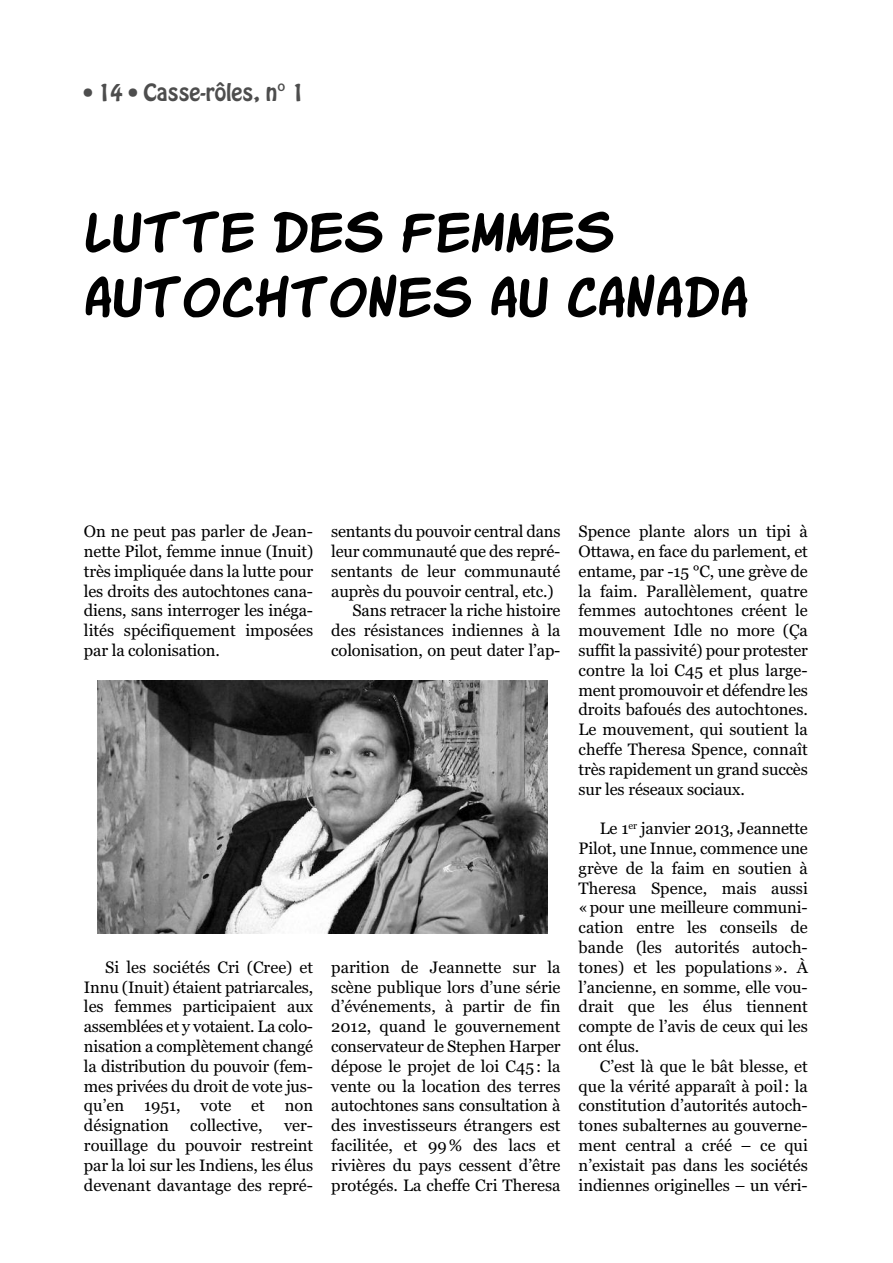
<style>
.page{position:relative;width:893px;height:1263px;background:#fff}
.page>*{position:absolute;margin:0;border:0;box-sizing:border-box;transform-origin:0 0}
.t1{font:54px/64.8px "Komika Slick";color:#000}
.t2{font:21px "Hobo Std";color:#4d4d4d}
.t3{font:16.5px/19.8px "Georgia";letter-spacing:-.005em;color:#000;text-align:justify}
</style>
<div class="page">
<img style="left:98px;top:681px;width:450px;height:253px">
<p class="t2" style="left:84px;top:84px;width:222px">• 14 • Casse-rôles, n° 1</p>
<h1 class="t1" style="left:84px;top:197px;width:666px">LUTTE DES FEMMES<br>AUTOCHTONES AU CANADA</h1>
<p class="t3" style="left:84px;top:521px;width:231px">On ne peut pas parler de Jean&shy;nette Pilot, femme innue (Inuit) très impliquée dans la lutte pour les droits des autochtones cana&shy;diens, sans interroger les inéga&shy;lités spécifiquement imposées par la colonisation.</p>
<p class="t3" style="left:331px;top:521px;width:231px">sentants du pouvoir central dans</p>
<p class="t3" style="left:331px;top:541px;width:231px">leur communauté que des repré-</p>
<p class="t3" style="left:331px;top:561px;width:231px">sentants de leur communauté</p>
<p class="t3" style="left:331px;top:581px;width:224px">auprès du pouvoir central, etc.)</p>
<p class="t3" style="left:353px;top:601px;width:210px">Sans retracer la riche histoire</p>
<p class="t3" style="left:331px;top:620px;width:231px">des résistances indiennes à la</p>
<p class="t3" style="left:331px;top:640px;width:231px">colonisation, on peut dater l’ap-</p>
<p class="t3" style="left:84px;top:957px;width:231px;text-indent:21px">Si les sociétés Cri (Cree) et Innu (Inuit) étaient patriarcales, les femmes participaient aux assemblées et y votaient. La colo&shy;nisation a complètement changé la distribution du pouvoir (fem&shy;mes privées du droit de vote jus&shy;qu’en 1951, vote et non désignation</p>
<p class="t3" style="left:190px;top:1115px;width:74px">collective,</p>
<p class="t3" style="left:84px;top:1115px;width:231px;text-indent:200px">ver&shy;rouillage du pouvoir restreint par la loi sur les Indiens, les élus devenant davantage des repré-</p>
<p class="t3" style="left:331px;top:957px;width:231px">parition de Jeannette sur la scène publique lors d’une série d’événements, à partir de fin 2012, quand le gouvernement conservateur de Stephen Harper dépose le projet de loi C45: la vente ou la location des terres autochtones sans consultation à des investisseurs étrangers est facilitée, et 99% des lacs et rivières du pays cessent d’être protégés. La cheffe Cri Theresa</p>
<p class="t3" style="left:579px;top:521px;width:231px">Spence plante alors un tipi à Ottawa, en face du parlement, et entame, par -15 °C, une grève de la faim. Parallèlement, quatre femmes autochtones créent le mouvement Idle no more (Ça suffit la passivité) pour protester contre la loi C45 et plus large&shy;ment promouvoir et défendre les droits bafoués des autochtones.<br>Le mouvement, qui soutient la cheffe Theresa Spence, connaît très rapidement un grand succès sur les réseaux sociaux.</p>
<p class="t3" style="left:579px;top:818px;width:231px;text-indent:21px">Le 1<sup>er</sup> janvier 2013, Jeannette Pilot, une Innue, commence une grève de la faim en soutien à Theresa Spence, mais aussi «pour une meilleure communi&shy;cation entre les conseils de bande (les autorités autoch&shy;tones) et les populations». À l’ancienne, en somme, elle vou&shy;drait que les élus tiennent compte de l’avis de ceux qui les ont élus.</p>
<p class="t3" style="left:579px;top:1056px;width:231px;text-indent:21px">C’est là que le bât blesse, et que la vérité apparaît à poil: la constitution d’autorités autoch&shy;tones subalternes au gouverne&shy;ment central a créé – ce qui n’existait pas dans les sociétés indiennes originelles – un véri-</p>
</div>
